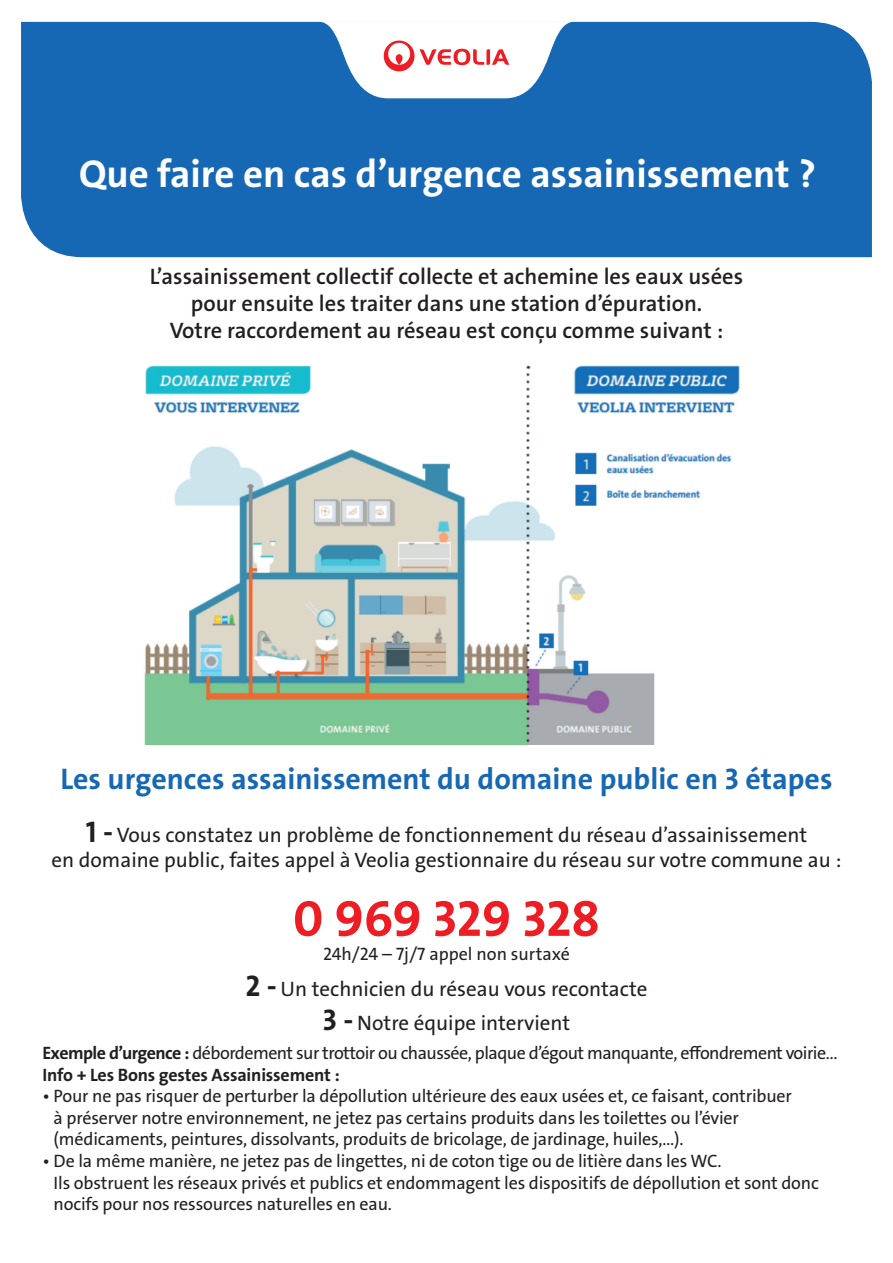
<style>
.page{position:relative;width:893px;height:1263px;background:#fff}
.page>*{position:absolute;margin:0;border:0;box-sizing:border-box;transform-origin:0 0}
.t1{font:51px "The Sans Veolia W7 Bld";letter-spacing:-.01em;color:#ee1d23}
.t2{font:39px "The Sans Veolia W7 Bld";color:#fff}
.t3{font:30px "The Sans Veolia W7 Bld";color:#1768b4}
.t4{font:22.5px/27px "The Sans Veolia W6 Se Bld";color:#231f20;text-align:center}
.t5{font:21px/25.2px "The Sans Veolia W5 Pla";color:#231f20;text-align:center}
.t6{font:18px/21.6px "The Sans Veolia W5 Pla";letter-spacing:-.01em;color:#231f20}
.t7{font:18px "The Sans Veolia W5 Pla";letter-spacing:-.03em;color:#231f20}
.t8{font:18px "The Sans Veolia W7 Bld";letter-spacing:-.01em;color:#231f20}
.s1{font-family:"The Sans Veolia W7 Bld";font-size:30px}
.s2{font-family:"The Sans Veolia W7 Bld"}
</style>
<div class="page">
<div style="left:21px;top:22px;width:851px;height:235px;background:#1768b4"></div>
<svg style="left:315px;top:21px;width:262px;height:77px"></svg>
<img style="left:144px;top:365px;width:596px;height:380px">
<h2 class="t2" style="left:79px;top:149px;width:738px">Que faire en cas d’urgence assainissement ?</h2>
<p class="t4" style="left:150px;top:263px;width:595px">L’assainissement collectif collecte et achemine les eaux usées pour ensuite les traiter dans une station d’épuration.<br>Votre raccordement au réseau est conçu comme suivant :</p>
<h3 class="t3" style="left:60px;top:759px;width:773px">Les urgences assainissement du domaine public en 3 étapes</h3>
<p class="t5" style="left:51px;top:823px;width:791px"><span class="s1">1 -</span> Vous constatez un problème de fonctionnement du réseau d’assainissement<br>en domaine public, faites appel à Veolia gestionnaire du réseau sur votre commune au :</p>
<h1 class="t1" style="left:293px;top:885px;width:308px">0 969 329 328</h1>
<p class="t6" style="left:323px;top:943px;width:248px">24h/24 – 7j/7 appel non surtaxé</p>
<p class="t5" style="left:245px;top:971px;width:404px;line-height:34px"><span class="s1">2 -</span> Un technicien du réseau vous recontacte<br><span class="s1">3 -</span> Notre équipe intervient</p>
<p class="t7" style="left:43px;top:1041px;width:797px"><span class="s2">Exemple d’urgence :</span> débordement sur trottoir ou chaussée, plaque d’égout manquante, effondrement voirie…</p>
<p class="t8" style="left:43px;top:1063px;width:299px">Info + Les Bons gestes Assainissement :</p>
<p class="t6" style="left:54px;top:1085px;width:740px;text-indent:-11px">• Pour ne pas risquer de perturber la dépollution ultérieure des eaux usées et, ce faisant, contribuer à préserver notre environnement, ne jetez pas certains produits dans les toilettes ou l’évier (médicaments, peintures, dissolvants, produits de bricolage, de jardinage, huiles,…).</p>
<p class="t6" style="left:54px;top:1150px;width:767px;text-indent:-11px">• De la même manière, ne jetez pas de lingettes, ni de coton tige ou de litière dans les WC.<br>Ils obstruent les réseaux privés et publics et endommagent les dispositifs de dépollution et sont donc nocifs pour nos ressources naturelles en eau.</p>
</div>
